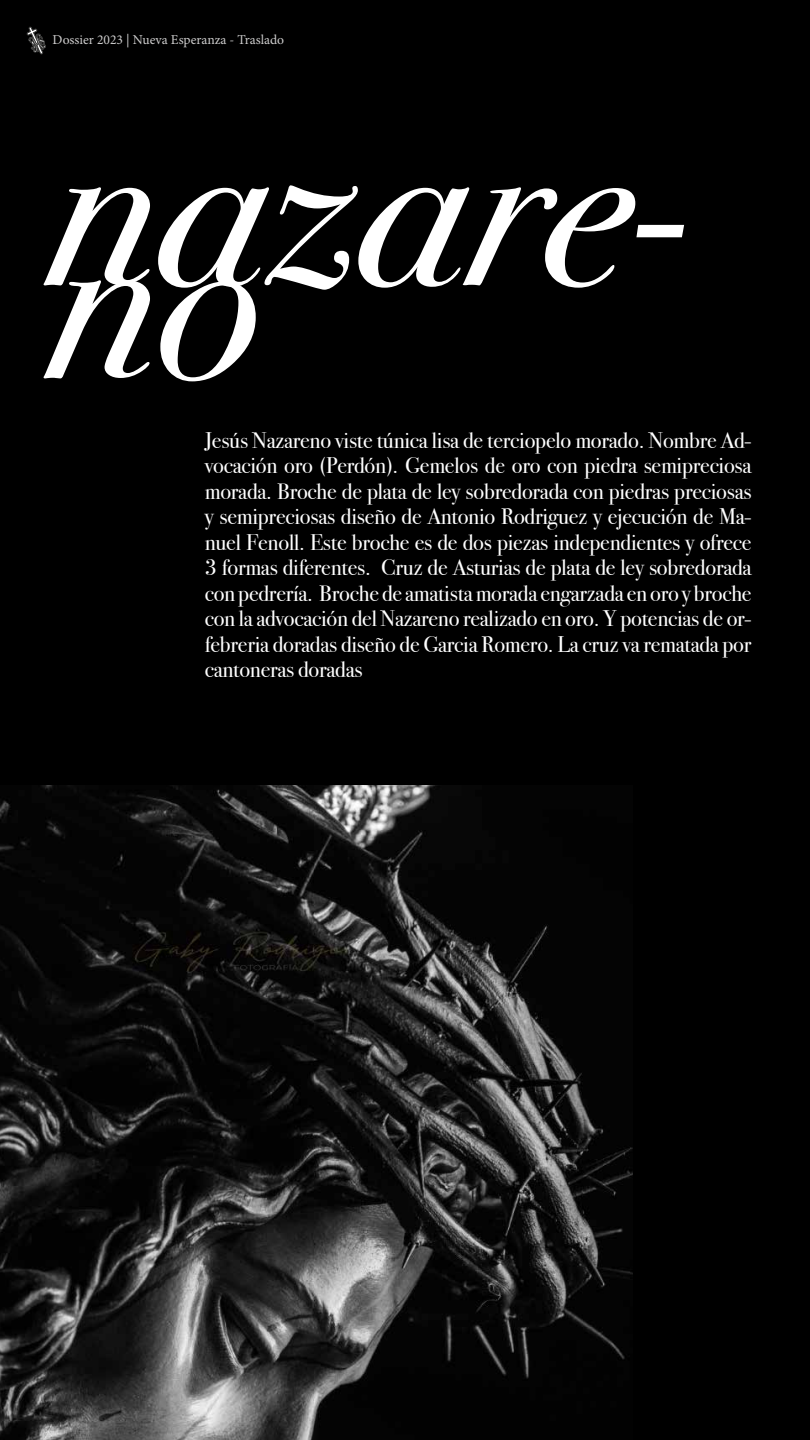
<style>
.page{position:relative;width:810px;height:1440px;background:#000}
.page>*{position:absolute;margin:0;border:0;box-sizing:border-box;transform-origin:0 0}
.Titular_1{font:italic 225px "Bodoni Svty Two ITCTT";color:#fff}
.t1{font:22.5px/25.5px "Bodoni Svty Two ITCTT";letter-spacing:-.01em;color:#fff;text-align:justify}
.t2{font:13.58px "Minion Pro";color:#cdcccc}
</style>
<div class="page">
<svg style="left:27px;top:27px;width:19px;height:27px"></svg>
<img style="left:0;top:785px;width:633px;height:655px">
<p class="t2" style="left:53px;top:30px;width:233px">Dossier 2023 | Nueva Esperanza - Traslado</p>
<p class="Titular_1" style="left:46px;top:12px;width:643px">nazare-</p>
<p class="Titular_1" style="left:46px;top:105px;width:216px">no</p>
<p class="t1" style="left:205px;top:425px;width:548px">Jesús Nazareno viste túnica lisa de terciopelo morado. Nombre Ad&shy;vocación oro (Perdón). Gemelos de oro con piedra semipreciosa morada. Broche de plata de ley sobredorada con piedras preciosas y semipreciosas diseño de Antonio Rodriguez y ejecución de Ma&shy;nuel Fenoll. Este broche es de dos piezas independientes y ofrece 3 formas diferentes. Cruz de Asturias de plata de ley sobredorada con pedrería. Broche de amatista morada engarzada en oro y broche con la advocación del Nazareno realizado en oro. Y potencias de or&shy;febreria doradas diseño de Garcia Romero. La cruz va rematada por cantoneras doradas</p>
</div>
